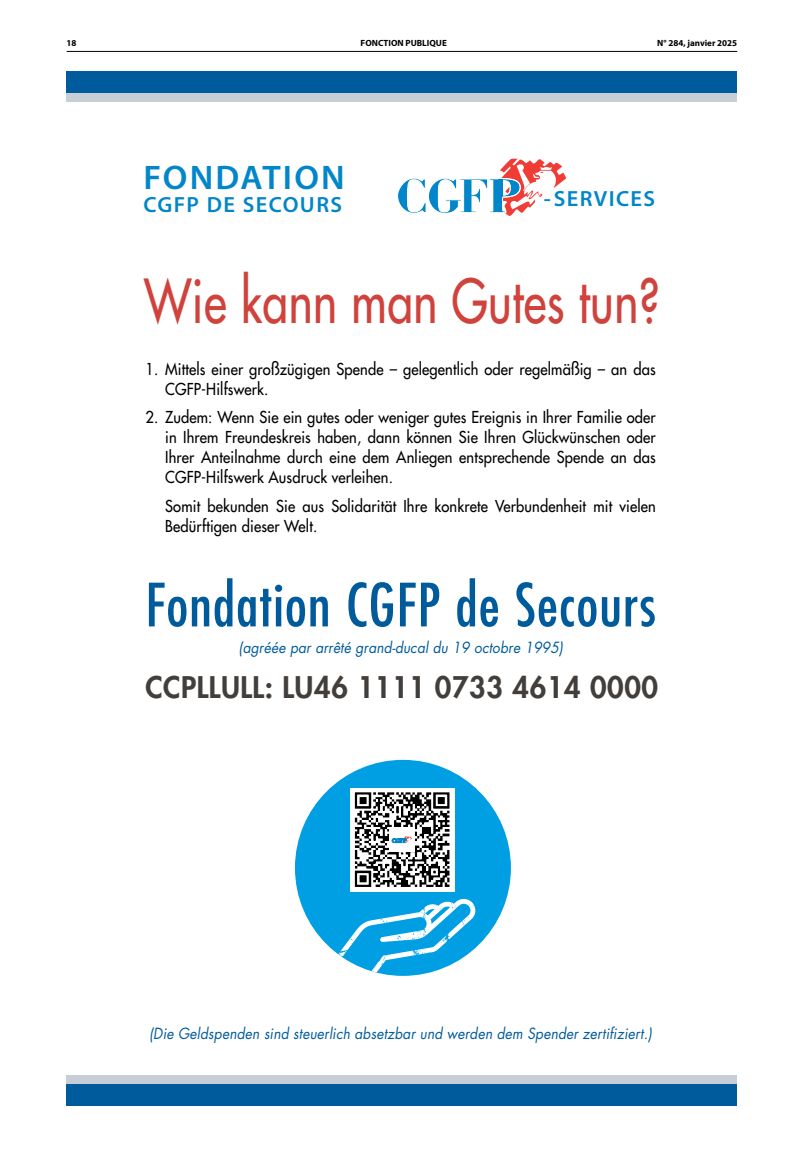
<style>
.page{position:relative;width:794px;height:1163px;background:#fff}
.page>*{position:absolute;margin:0;border:0;box-sizing:border-box;transform-origin:0 0}
.t1{font:500 59px "Futura Std";letter-spacing:.01em;color:#d0423c;scale:.78 1}
.t2{font:condensed 58px "Futura Std";letter-spacing:.02em;color:#005b9c}
.t3{font:600 34.2px "Myriad Pro";letter-spacing:.06em;color:#0086c9}
.t4{font:800 29px "Futura Std";letter-spacing:.02em;color:#423e3b}
.t5{font:600 22px "Myriad Pro";letter-spacing:.065em;color:#0086c9}
.t6{font:500 16px/20px "Futura Std";letter-spacing:.01em;color:#000;scale:.92 1}
.t7{font:italic 15px "Futura Std";letter-spacing:.01em;color:#005b9c;scale:.92 1}
.t8{font:700 9px "Myriad Pro";color:#000}
</style>
<div class="page">
<hr style="left:67px;top:51px;width:670px;height:1px;background:#000">
<svg style="left:397px;top:159px;width:169px;height:57px"></svg>
<svg style="left:297px;top:761px;width:209px;height:193px;fill:#009fe3"></svg>
<svg style="left:338px;top:898px;width:137px;height:74px"></svg>
<div style="left:350px;top:787px;width:104px;height:104px;background:#fff"></div>
<svg style="left:355px;top:792px;width:94px;height:94px"></svg>
<div style="left:67px;top:1083px;width:670px;height:23px;background:#005b9c"></div>
<div style="left:67px;top:1074px;width:670px;height:9px;background:#c7ced6"></div>
<div style="left:67px;top:71px;width:670px;height:23px;background:#005b9c"></div>
<div style="left:67px;top:94px;width:670px;height:8px;background:#c7ced6"></div>
<p class="t8" style="left:67px;top:38px;width:11px">18</p>
<p class="t8" style="left:361px;top:37px;width:88px">FONCTION PUBLIQUE</p>
<p class="t8" style="left:657px;top:37px;width:82px">N° 284, janvier 2025</p>
<h3 class="t3" style="left:144px;top:156px;width:203px">FONDATION</h3>
<h3 class="t5" style="left:144px;top:190px;width:200px">CGFP DE SECOURS</h3>
<h3 class="t5" style="left:544px;top:185px;width:113px">-SERVICES</h3>
<h1 class="t1" style="left:144px;top:264px;width:662px">Wie kann man Gutes tun?</h1>
<p class="t6" style="left:165px;top:359px;width:535px;text-indent:-20px">1. Mittels einer großzügigen Spende – gelegentlich oder regelmäßig – an das<br>CGFP-Hilfswerk.</p>
<p class="t6" style="left:165px;top:407px;width:535px;text-align:justify;text-indent:-20px">2. Zudem: Wenn Sie ein gutes oder weniger gutes Ereignis in Ihrer Familie oder in Ihrem Freundeskreis haben, dann können Sie Ihren Glückwünschen oder Ihrer Anteilnahme durch eine dem Anliegen entsprechende Spende an das CGFP-Hilfswerk Ausdruck verleihen.</p>
<p class="t6" style="left:165px;top:496px;width:535px">Somit bekunden Sie aus Solidarität Ihre konkrete Verbundenheit mit vielen<br>Bedürftigen dieser Welt.</p>
<h2 class="t2" style="left:145px;top:570px;width:512px">Fondation CGFP de Secours</h2>
<p class="t7" style="left:239px;top:638px;width:354px">(agréée par arrêté grand-ducal du 19 octobre 1995)</p>
<h3 class="t4" style="left:145px;top:668px;width:514px">CCPLLULL: LU46 1111 0733 4614 0000</h3>
<p class="t7" style="left:149px;top:1023px;width:548px">(Die Geldspenden sind steuerlich absetzbar und werden dem Spender zertifiziert.)</p>
</div>
